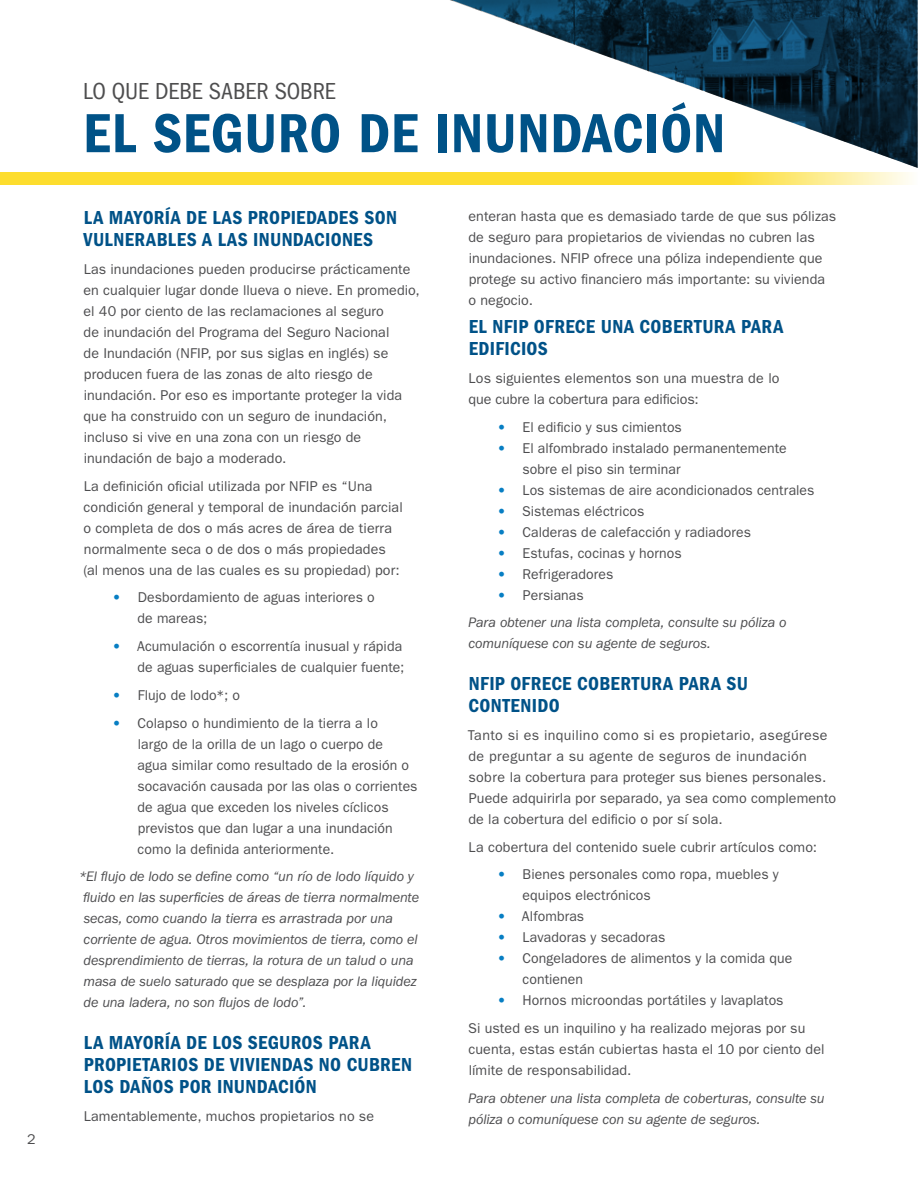
<style>
.page{position:relative;width:918px;height:1188px;background:#fff}
.page>*{position:absolute;margin:0;border:0;box-sizing:border-box;transform-origin:0 0}
.t1{font:57px "ITC Franklin Gothic Std Dm Cd";letter-spacing:.01em;color:#005287}
.Title_Subheading{font:condensed 24px "ITC Franklin Gothic Std";letter-spacing:-.005em;color:#4e4e4f}
.Subhead{font:19.5px/21.8px "ITC Franklin Gothic Std Dm Cd";letter-spacing:.015em;color:#005288}
.Body_Text{font:14.25px/21px "ITC Franklin Gothic Std";letter-spacing:.005em;color:#4d4d4f}
.Body_Text_Last{font:italic 14.25px/21px "ITC Franklin Gothic Std";letter-spacing:-.01em;color:#4d4d4f}
.Paragraph_Style_1{font:italic 14.25px/21px "ITC Franklin Gothic Std";letter-spacing:-.01em;color:#4d4d4f}
.Body_Text_Last-2{font:14.25px/21px "ITC Franklin Gothic Std";letter-spacing:.005em;color:#4d4d4f}
.s1{font-family:"ITC Franklin Gothic Std Hvy";color:#077ec3}
</style>
<div class="page">
<svg style="left:450px;top:0;width:468px;height:168px"></svg>
<svg style="left:0;top:172px;width:910px;height:13px;background:#fde041"></svg>
<p class="Body_Text" style="left:27px;top:1129px;width:10px">2</p>
<h2 class="Title_Subheading" style="left:83px;top:78px;width:254px">LO QUE DEBE SABER SOBRE</h2>
<p class="t1" style="left:83px;top:101px;width:644px">EL SEGURO DE INUNDACIÓN</p>
<h3 class="Subhead" style="left:84px;top:207px;width:315px">LA MAYORÍA DE LAS PROPIEDADES SON<br>VULNERABLES A LAS INUNDACIONES</h3>
<p class="Body_Text" style="left:84px;top:259px;width:338px">Las inundaciones pueden producirse prácticamente en cualquier lugar donde llueva o nieve. En promedio, el 40 por ciento de las reclamaciones al seguro<br>de inundación del Programa del Seguro Nacional<br>de Inundación (NFIP, por sus siglas en inglés) se producen fuera de las zonas de alto riesgo de inundación. Por eso es importante proteger la vida que ha construido con un seguro de inundación, incluso si vive en una zona con un riesgo de inundación de bajo a moderado.</p>
<p class="Body_Text" style="left:83px;top:475px;width:321px">La definición oficial utilizada por NFIP es “Una condición general y temporal de inundación parcial o completa de dos o más acres de área de tierra normalmente seca o de dos o más propiedades (al menos una de las cuales es su propiedad) por:</p>
<p class="Body_Text" style="left:138px;top:587px;width:239px;text-indent:-25px"><span class="s1">•</span> Desbordamiento de aguas interiores o de mareas;</p>
<p class="Body_Text" style="left:112px;top:636px;width:293px;text-align:right"><span class="s1">•</span> Acumulación o escorrentía inusual y rápida de aguas superficiales de cualquier fuente;</p>
<p class="Body_Text" style="left:112px;top:685px;width:129px"><span class="s1">•</span> Flujo de lodo*; o</p>
<p class="Body_Text" style="left:137px;top:712px;width:282px;text-indent:-25px"><span class="s1">•</span> Colapso o hundimiento de la tierra a lo<br>largo de la orilla de un lago o cuerpo de<br>agua similar como resultado de la erosión o socavación causada por las olas o corrientes de agua que exceden los niveles cíclicos previstos que dan lugar a una inundación como la definida anteriormente.</p>
<p class="Body_Text_Last" style="left:79px;top:866px;width:342px">*El flujo de lodo se define como “un río de lodo líquido y fluido en las superficies de áreas de tierra normalmente secas, como cuando la tierra es arrastrada por una corriente de agua. Otros movimientos de tierra, como el desprendimiento de tierras, la rotura de un talud o una masa de suelo saturado que se desplaza por la liquidez de una ladera, no son flujos de lodo”.</p>
<h3 class="Subhead" style="left:84px;top:1032px;width:330px">LA MAYORÍA DE LOS SEGUROS PARA<br>PROPIETARIOS DE VIVIENDAS NO CUBREN<br>LOS DAÑOS POR INUNDACIÓN</h3>
<p class="Body_Text" style="left:84px;top:1105px;width:292px">Lamentablemente, muchos propietarios no se</p>
<p class="Body_Text" style="left:468px;top:206px;width:369px">enteran hasta que es demasiado tarde de que sus pólizas de seguro para propietarios de viviendas no cubren las inundaciones. NFIP ofrece una póliza independiente que protege su activo financiero más importante: su vivienda<br>o negocio.</p>
<h3 class="Subhead" style="left:469px;top:316px;width:316px">EL NFIP OFRECE UNA COBERTURA PARA<br>EDIFICIOS</h3>
<p class="Body_Text_Last-2" style="left:468px;top:368px;width:313px">Los siguientes elementos son una muestra de lo que cubre la cobertura para edificios:</p>
<p class="Body_Text" style="left:497px;top:416px;width:186px"><span class="s1">•</span> El edificio y sus cimientos</p>
<p class="Body_Text" style="left:522px;top:437px;width:266px;text-indent:-25px"><span class="s1">•</span> El alfombrado instalado permanentemente sobre el piso sin terminar</p>
<p class="Body_Text" style="left:497px;top:479px;width:319px"><span class="s1">•</span> Los sistemas de aire acondicionados centrales</p>
<p class="Body_Text" style="left:497px;top:500px;width:149px"><span class="s1">•</span> Sistemas eléctricos</p>
<p class="Body_Text" style="left:497px;top:521px;width:255px"><span class="s1">•</span> Calderas de calefacción y radiadores</p>
<p class="Body_Text" style="left:497px;top:542px;width:186px"><span class="s1">•</span> Estufas, cocinas y hornos</p>
<p class="Body_Text" style="left:497px;top:563px;width:117px"><span class="s1">•</span> Refrigeradores</p>
<p class="Body_Text" style="left:497px;top:584px;width:88px"><span class="s1">•</span> Persianas</p>
<p class="Paragraph_Style_1" style="left:468px;top:612px;width:320px">Para obtener una lista completa, consulte su póliza o comuníquese con su agente de seguros.</p>
<h3 class="Subhead" style="left:469px;top:673px;width:281px">NFIP OFRECE COBERTURA PARA SU<br>CONTENIDO</h3>
<p class="Body_Text" style="left:468px;top:725px;width:370px">Tanto si es inquilino como si es propietario, asegúrese de preguntar a su agente de seguros de inundación sobre la cobertura para proteger sus bienes personales.<br>Puede adquirirla por separado, ya sea como complemento de la cobertura del edificio o por sí sola.</p>
<p class="Body_Text" style="left:469px;top:836px;width:350px">La cobertura del contenido suele cubrir artículos como:</p>
<p class="Body_Text" style="left:522px;top:864px;width:258px;text-indent:-25px"><span class="s1">•</span> Bienes personales como ropa, muebles y equipos electrónicos</p>
<p class="Body_Text" style="left:497px;top:906px;width:88px"><span class="s1">•</span> Alfombras</p>
<p class="Body_Text" style="left:497px;top:927px;width:170px"><span class="s1">•</span> Lavadoras y secadoras</p>
<p class="Body_Text" style="left:522px;top:948px;width:271px;text-indent:-25px"><span class="s1">•</span> Congeladores de alimentos y la comida que contienen</p>
<p class="Body_Text" style="left:497px;top:990px;width:288px"><span class="s1">•</span> Hornos microondas portátiles y lavaplatos</p>
<p class="Body_Text" style="left:468px;top:1018px;width:358px">Si usted es un inquilino y ha realizado mejoras por su cuenta, estas están cubiertas hasta el 10 por ciento del límite de responsabilidad.</p>
<p class="Paragraph_Style_1" style="left:468px;top:1088px;width:358px">Para obtener una lista completa de coberturas, consulte su póliza o comuníquese con su agente de seguros.</p>
</div>
